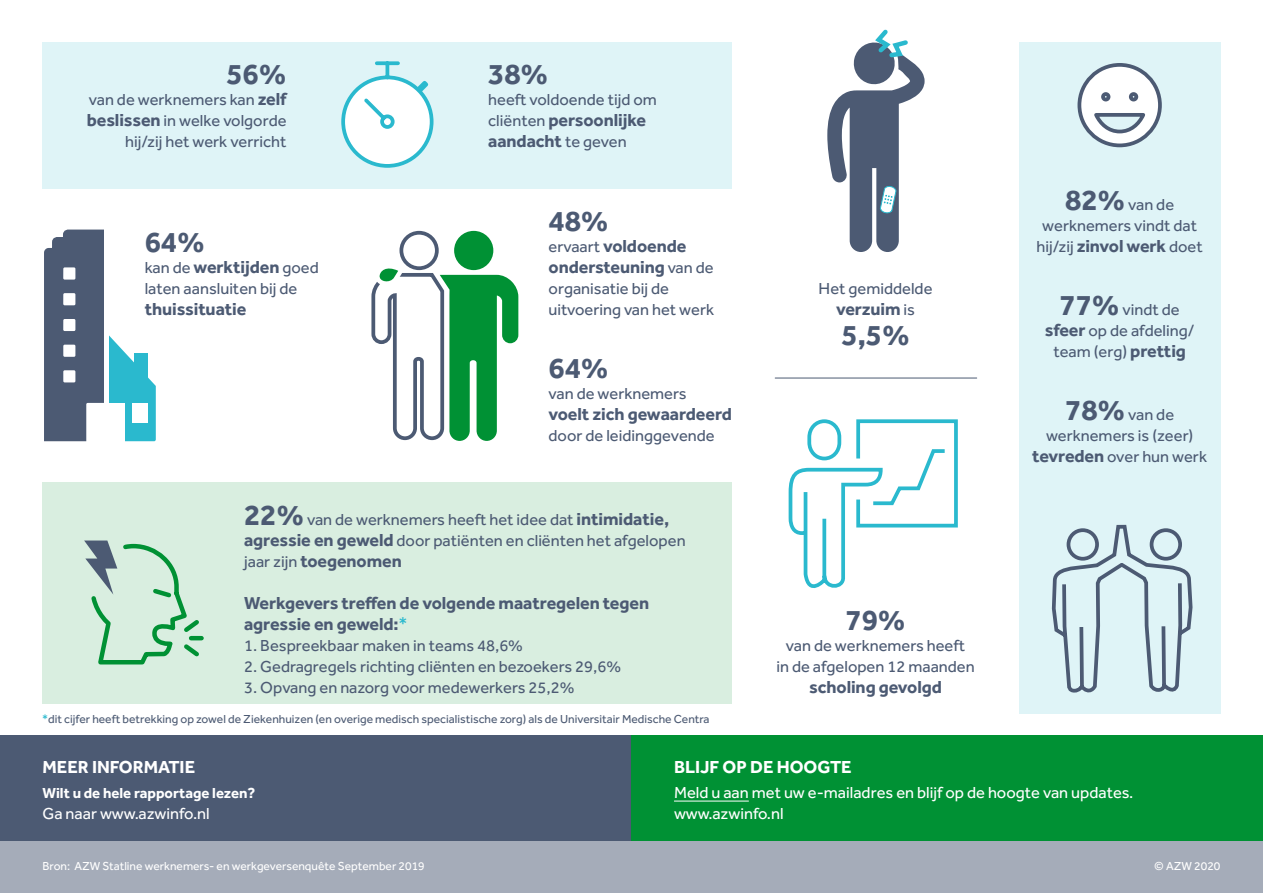
<style>
.page{position:relative;width:1263px;height:893px;background:#fff}
.page>*{position:absolute;margin:0;border:0;box-sizing:border-box;transform-origin:0 0}
.t1{font:700 30px "Effra";letter-spacing:-.005em;color:#4c5a73}
.t2{font:700 18px/21px "Effra";letter-spacing:-.005em;color:#4c5a73}
.t3{font:700 18px "Effra";color:#fff}
.t4{font:16.5px/21px "Effra";color:#4c5a73;text-align:center}
.t5{font:16.5px/21px "Effra";color:#fff}
.t6{font:700 15px "Effra";color:#fff}
.t7{font:12px "Effra";color:#4c5a73}
.t8{font:12px "Effra";color:#fff}
.s1{font-weight:700;font-size:18px}
.s2{font-weight:400;font-size:16.5px}
.s3{font-weight:700;font-size:30px}
.s4{font-weight:400;color:#2ab9ce}
.s5{color:#2ab9ce}
</style>
<div class="page">
<div style="left:0;top:840px;width:1263px;height:53px;background:#a5acb9"></div>
<div style="left:0;top:735px;width:631px;height:105px;background:#4c5a73"></div>
<div style="left:631px;top:735px;width:632px;height:105px;background:#009134"></div>
<hr style="left:674px;top:801px;width:75px;height:1px;background:#fff">
<div style="left:1019px;top:43px;width:201px;height:671px;background:#dff4f7"></div>
<div style="left:43px;top:43px;width:689px;height:146px;background:#dff4f7"></div>
<svg style="left:1077px;top:63px;width:85px;height:85px"></svg>
<svg style="left:341px;top:61px;width:93px;height:107px"></svg>
<svg style="left:44px;top:229px;width:112px;height:213px"></svg>
<div style="left:109px;top:403px;width:16px;height:39px;background:#fff"></div>
<div style="left:133px;top:403px;width:15px;height:19px;background:#fff"></div>
<div style="left:134px;top:353px;width:14px;height:27px;background:#2ab9ce"></div>
<svg style="left:371px;top:230px;width:147px;height:211px"></svg>
<svg style="left:788px;top:419px;width:170px;height:169px"></svg>
<div style="left:43px;top:483px;width:689px;height:221px;background:#d9eee0"></div>
<svg style="left:84px;top:540px;width:119px;height:125px"></svg>
<hr style="left:775px;top:378px;width:202px;height:1px;background:#4c5a73">
<svg style="left:827px;top:29px;width:97px;height:223px"></svg>
<svg style="left:1051px;top:524px;width:142px;height:169px"></svg>
<div style="left:1150px;top:528px;width:32px;height:33px;border:4px solid #4c5a73;border-radius:50%"></div>
<div style="left:1066px;top:528px;width:33px;height:33px;border:4px solid #4c5a73;border-radius:50%"></div>
<h1 class="t1" style="left:226px;top:56px;width:62px">56%</h1>
<p class="t4" style="left:87px;top:89px;width:201px;text-align:right">van de werknemers kan <span class="s1">zelf beslissen</span> in welke volgorde hij/zij het werk verricht</p>
<h1 class="t1" style="left:145px;top:224px;width:62px">64%</h1>
<p class="t2" style="left:145px;top:256px;width:176px"><span class="s2">kan de</span> werktijden <span class="s2">goed</span></p>
<p class="t4" style="left:145px;top:278px;width:154px">laten aansluiten bij de</p>
<p class="t2" style="left:145px;top:298px;width:103px">thuissituatie</p>
<h1 class="t1" style="left:488px;top:56px;width:62px">38%</h1>
<p class="t4" style="left:488px;top:89px;width:170px">heeft voldoende tijd om</p>
<p class="t2" style="left:488px;top:109px;width:159px"><span class="s2">cliënten</span> persoonlijke aandacht <span class="s2">te geven</span></p>
<h1 class="t1" style="left:549px;top:203px;width:62px">48%</h1>
<p class="t2" style="left:549px;top:235px;width:167px"><span class="s2">ervaart</span> voldoende ondersteuning <span class="s2">van de</span></p>
<p class="t4" style="left:549px;top:278px;width:167px;text-align:left">organisatie bij de uitvoering van het werk</p>
<h1 class="t1" style="left:549px;top:350px;width:62px">64%</h1>
<p class="t4" style="left:549px;top:383px;width:139px">van de werknemers</p>
<p class="t2" style="left:549px;top:403px;width:185px">voelt zich gewaardeerd</p>
<p class="t4" style="left:548px;top:425px;width:168px">door de leidinggevende</p>
<p class="t4" style="left:244px;top:509px;width:443px;text-align:left"><span class="s3">22%</span> van de werknemers heeft het idee dat <span class="s1">intimidatie, agressie en geweld</span> door patiënten en cliënten het afgelopen</p>
<p class="t2" style="left:244px;top:550px;width:159px"><span class="s2">jaar zijn</span> toegenomen</p>
<p class="t2" style="left:244px;top:592px;width:407px">Werkgevers treffen de volgende maatregelen tegen agressie en geweld:<span class="s4">*</span></p>
<p class="t4" style="left:244px;top:635px;width:280px">1. Bespreekbaar maken in teams 48,6%</p>
<p class="t4" style="left:244px;top:656px;width:378px">2. Gedragregels richting cliënten en bezoekers 29,6%</p>
<p class="t4" style="left:244px;top:677px;width:332px">3. Opvang en nazorg voor medewerkers 25,2%</p>
<p class="t7" style="left:42px;top:712px;width:669px"><span class="s5">*</span>dit cijfer heeft betrekking op zowel de Ziekenhuizen (en overige medisch specialistische zorg) als de Universitair Medische Centra</p>
<p class="t4" style="left:819px;top:278px;width:115px">Het gemiddelde</p>
<p class="t2" style="left:836px;top:298px;width:80px">verzuim <span class="s2">is</span></p>
<h1 class="t1" style="left:841px;top:317px;width:70px">5,5%</h1>
<h1 class="t1" style="left:845px;top:602px;width:62px">79%</h1>
<p class="t4" style="left:776px;top:635px;width:200px">van de werknemers heeft<br>in de afgelopen 12 maanden</p>
<p class="t2" style="left:809px;top:676px;width:134px">scholing gevolgd</p>
<p class="t4" style="left:1036px;top:194px;width:168px"><span class="s3">82%</span> van de werknemers vindt dat hij/zij <span class="s1">zinvol werk</span> doet</p>
<p class="t4" style="left:1045px;top:299px;width:151px"><span class="s3">77%</span> vindt de <span class="s1">sfeer</span> op de afdeling/ team (erg) <span class="s1">prettig</span></p>
<p class="t4" style="left:1032px;top:404px;width:176px"><span class="s3">78%</span> van de werknemers is (zeer) <span class="s1">tevreden</span> over hun werk</p>
<p class="t3" style="left:43px;top:756px;width:154px">MEER INFORMATIE</p>
<p class="t6" style="left:43px;top:784px;width:214px">Wilt u de hele rapportage lezen?</p>
<p class="t5" style="left:43px;top:803px;width:169px">Ga naar www.azwinfo.nl</p>
<p class="t3" style="left:674px;top:756px;width:179px">BLIJF OP DE HOOGTE</p>
<p class="t5" style="left:674px;top:782px;width:461px">Meld u aan met uw e-mailadres en blijf op de hoogte van updates. www.azwinfo.nl</p>
<p class="t8" style="left:43px;top:859px;width:384px">Bron: AZW Statline werknemers- en werkgeversenquête September 2019</p>
<p class="t8" style="left:1154px;top:859px;width:68px">© AZW 2020</p>
</div>
